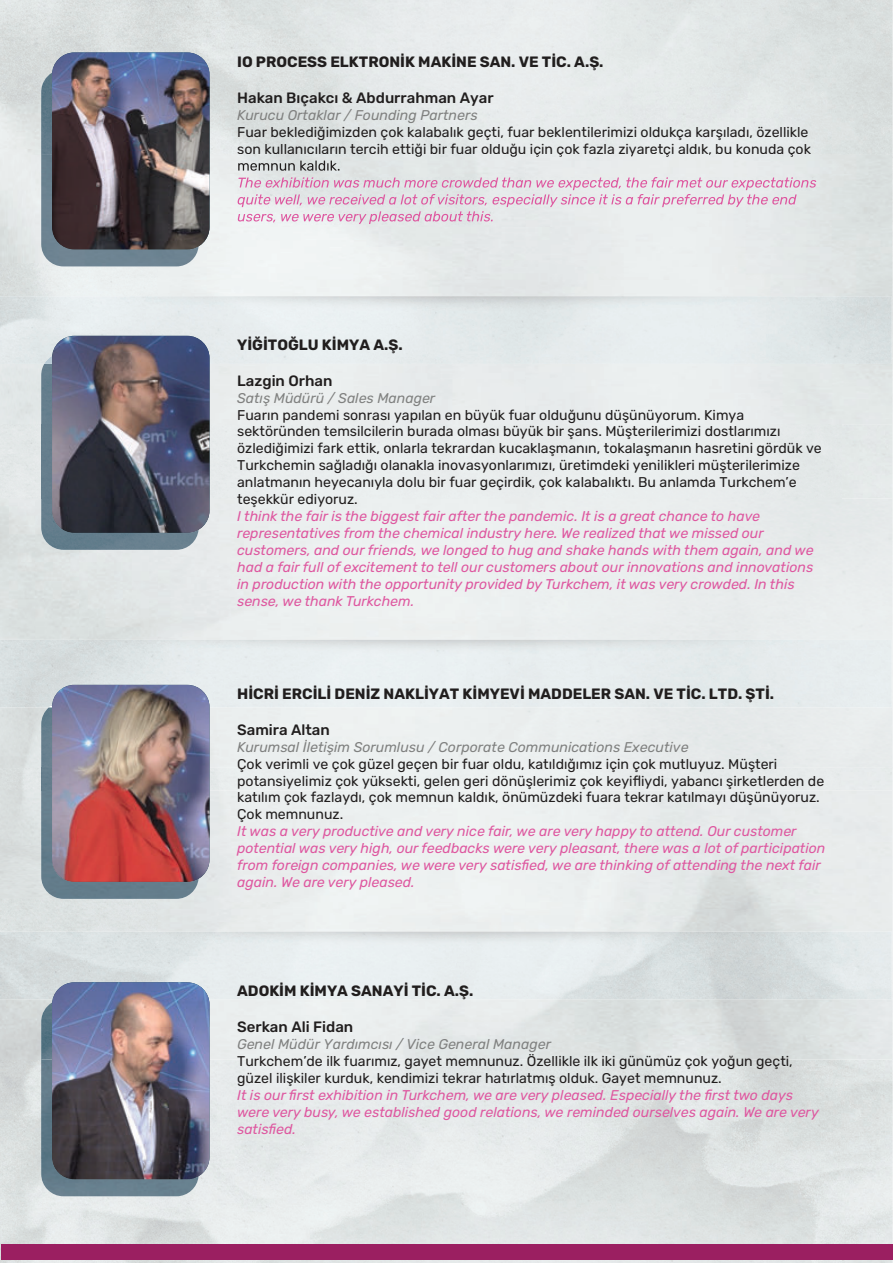
<style>
.page{position:relative;width:893px;height:1263px;background:#fff}
.page>*{position:absolute;margin:0;border:0;box-sizing:border-box;transform-origin:0 0}
.t1{font:700 15px "Rubik";color:#211e1e}
.t2{font:500 15px "Rubik";color:#211e1e}
.t3{font:14.1px/17px "Rubik";color:#211e1e}
.t4{font:italic 14.1px/17px "Rubik";color:#de58a0}
.t5{font:italic 14.1px "Rubik";color:#808180}
</style>
<div class="page">
<img style="left:841px;top:157px;width:52px;height:1106px">
<img style="left:158px;top:1059px;width:683px;height:204px">
<img style="left:0;top:1158px;width:158px;height:105px">
<img style="left:0;top:424px;width:52px;height:74px">
<img style="left:238px;top:143px;width:573px;height:12px">
<div style="left:1px;top:1245px;width:892px;height:15px;background:#9b1f61"></div>
<img style="left:41px;top:73px;width:11px;height:82px">
<img style="left:41px;top:155px;width:158px;height:111px">
<img style="left:238px;top:155px;width:573px;height:2px">
<img style="left:238px;top:161px;width:102px;height:10px">
<img style="left:238px;top:177px;width:578px;height:13px">
<img style="left:238px;top:194px;width:559px;height:13px">
<img style="left:238px;top:211px;width:255px;height:13px">
<hr style="left:0;top:790px;width:1px;height:142px;background:#d9dddd">
<div style="left:0;top:898px;width:158px;height:34px;background:#dde2e2"></div>
<img style="left:52px;top:52px;width:158px;height:197px">
<img style="left:41px;top:364px;width:11px;height:60px">
<svg style="left:44px;top:356px;width:8px;height:8px"></svg>
<img style="left:41px;top:498px;width:158px;height:52px">
<img style="left:52px;top:336px;width:158px;height:197px">
<img style="left:41px;top:707px;width:11px;height:83px">
<img style="left:41px;top:790px;width:158px;height:109px">
<img style="left:52px;top:685px;width:158px;height:197px">
<img style="left:41px;top:1059px;width:158px;height:137px">
<img style="left:41px;top:1002px;width:11px;height:57px">
<img style="left:52px;top:982px;width:158px;height:197px">
<p class="t1" style="left:237px;top:53px;width:368px">IO PROCESS ELKTRONİK MAKİNE SAN. VE TİC. A.Ş.</p>
<p class="t2" style="left:237px;top:89px;width:258px">Hakan Bıçakcı &amp; Abdurrahman Ayar</p>
<p class="t5" style="left:237px;top:107px;width:242px">Kurucu Ortaklar / Founding Partners</p>
<p class="t3" style="left:237px;top:124px;width:575px">Fuar beklediğimizden çok kalabalık geçti, fuar beklentilerimizi oldukça karşıladı, özellikle son kullanıcıların tercih ettiği bir fuar olduğu için çok fazla ziyaretçi aldık, bu konuda çok</p>
<p class="t1" style="left:237px;top:336px;width:167px">YİĞİTOĞLU KİMYA A.Ş.</p>
<p class="t2" style="left:237px;top:372px;width:97px">Lazgin Orhan</p>
<p class="t5" style="left:237px;top:390px;width:200px">Satış Müdürü / Sales Manager</p>
<p class="t3" style="left:237px;top:406px;width:586px">Fuarın pandemi sonrası yapılan en büyük fuar olduğunu düşünüyorum. Kimya sektöründen temsilcilerin burada olması büyük bir şans. Müşterilerimizi dostlarımızı özlediğimizi fark ettik, onlarla tekrardan kucaklaşmanın, tokalaşmanın hasretini gördük ve Turkchemin sağladığı olanakla inovasyonlarımızı, üretimdeki yenilikleri müşterilerimize anlatmanın heyecanıyla dolu bir fuar geçirdik, çok kalabalıktı. Bu anlamda Turkchem’e teşekkür ediyoruz.</p>
<p class="t4" style="left:237px;top:508px;width:578px">I think the fair is the biggest fair after the pandemic. It is a great chance to have representatives from the chemical industry here. We realized that we missed our customers, and our friends, we longed to hug and shake hands with them again, and we had a fair full of excitement to tell our customers about our innovations and innovations in production with the opportunity provided by Turkchem, it was very crowded. In this sense, we thank Turkchem.</p>
<p class="t1" style="left:237px;top:685px;width:538px">HİCRİ ERCİLİ DENİZ NAKLİYAT KİMYEVİ MADDELER SAN. VE TİC. LTD. ŞTİ.</p>
<p class="t2" style="left:237px;top:721px;width:94px">Samira Altan</p>
<p class="t5" style="left:237px;top:739px;width:453px">Kurumsal İletişim Sorumlusu / Corporate Communications Executive</p>
<p class="t3" style="left:237px;top:755px;width:589px">Çok verimli ve çok güzel geçen bir fuar oldu, katıldığımız için çok mutluyuz. Müşteri potansiyelimiz çok yüksekti, gelen geri dönüşlerimiz çok keyifliydi, yabancı şirketlerden de katılım çok fazlaydı, çok memnun kaldık, önümüzdeki fuara tekrar katılmayı düşünüyoruz.<br>Çok memnunuz.</p>
<p class="t4" style="left:237px;top:823px;width:590px">It was a very productive and very nice fair, we are very happy to attend. Our customer potential was very high, our feedbacks were very pleasant, there was a lot of participation from foreign companies, we were very satisfied, we are thinking of attending the next fair again. We are very pleased.</p>
<p class="t1" style="left:237px;top:982px;width:238px">ADOKİM KİMYA SANAYİ TİC. A.Ş.</p>
<p class="t2" style="left:237px;top:1018px;width:118px">Serkan Ali Fidan</p>
<p class="t5" style="left:237px;top:1036px;width:315px">Genel Müdür Yardımcısı / Vice General Manager</p>
<p class="t3" style="left:237px;top:1053px;width:557px">Turkchem’de ilk fuarımız, gayet memnunuz. Özellikle ilk iki günümüz çok yoğun geçti, güzel ilişkiler kurduk, kendimizi tekrar hatırlatmış olduk. Gayet memnunuz.</p>
<p class="t4" style="left:237px;top:1087px;width:583px">It is our first exhibition in Turkchem, we are very pleased. Especially the first two days were very busy, we established good relations, we reminded ourselves again. We are very satisfied.</p>
</div>
